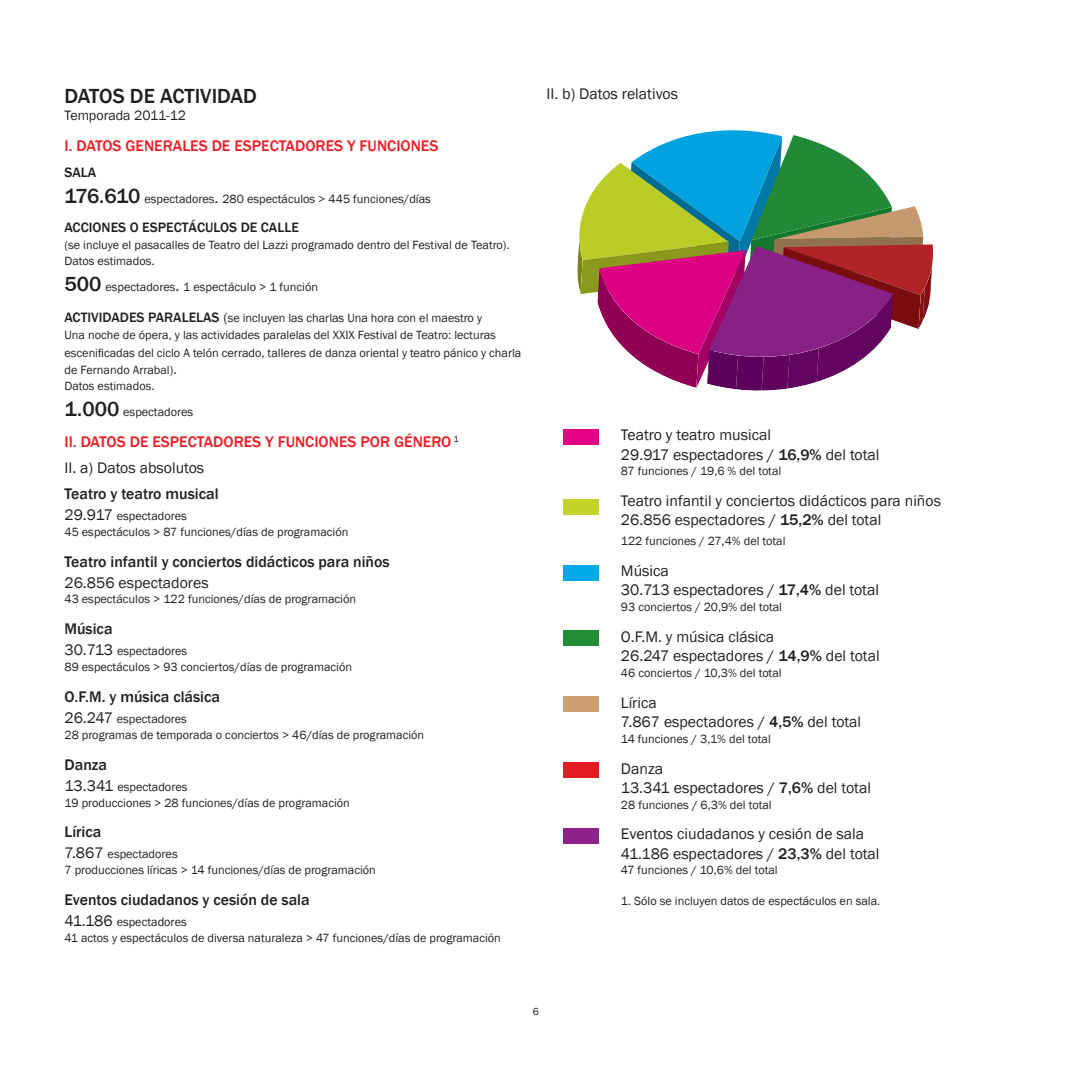
<style>
.page{position:relative;width:1072px;height:1072px;background:#fff}
.page>*{position:absolute;margin:0;border:0;box-sizing:border-box;transform-origin:0 0}
.t1{font:500 21px "Franklin Gothic";color:#231f20}
.t2{font:15.75px/19.2px "Franklin Gothic";color:#231f20}
.t3{font:500 15.75px "Franklin Gothic";color:#231f20}
.t4{font:500 15.75px/25.9px "Franklin Gothic";color:#ee1d23}
.t5{font:500 14px "Franklin Gothic";color:#231f20}
.t6{font:14px "Franklin Gothic";color:#231f20}
.t7{font:12.25px/15.8px "Franklin Gothic";color:#231f20}
.s1{font-weight:500;font-size:21px}
.s2{font-size:15.75px}
.s3{font-weight:500;font-size:14px}
.s4{font-size:14px}
.s5{font-weight:400;color:#231f20}
.s6{font-weight:500}
</style>
<div class="page">
<div style="left:563px;top:429px;width:35px;height:16px;background:#e40287"></div>
<div style="left:563px;top:499px;width:35px;height:15px;background:#c3d329"></div>
<div style="left:563px;top:564px;width:35px;height:16px;background:#00a8e7"></div>
<div style="left:563px;top:630px;width:35px;height:16px;background:#238c37"></div>
<div style="left:563px;top:696px;width:35px;height:16px;background:#ce9f73"></div>
<div style="left:563px;top:762px;width:35px;height:15px;background:#e51b21"></div>
<div style="left:563px;top:828px;width:35px;height:15px;background:#8c248a"></div>
<svg style="left:577px;top:130px;width:356px;height:261px"></svg>
<h1 class="t1" style="left:64px;top:83px;width:194px">DATOS DE ACTIVIDAD</h1>
<p class="t6" style="left:64px;top:107px;width:123px">Temporada 2011-12</p>
<p class="t4" style="left:64px;top:133px;width:375px">I. DATOS GENERALES DE ESPECTADORES Y FUNCIONES</p>
<p class="t5" style="left:64px;top:164px;width:33px">SALA</p>
<p class="t7" style="left:64px;top:191px;width:368px"><span class="s1">176.610</span> espectadores<span class="s2">.</span> 280 espectáculos &gt; 445 funciones/días</p>
<p class="t5" style="left:64px;top:218px;width:236px">ACCIONES O ESPECTÁCULOS DE CALLE</p>
<p class="t7" style="left:64px;top:237px;width:446px">(se incluye el pasacalles de Teatro del Lazzi programado dentro del Festival de Teatro).<br>Datos estimados.</p>
<p class="t7" style="left:64px;top:279px;width:255px"><span class="s1">500</span> espectadores<span class="s2">.</span> 1 espectáculo &gt; 1 función</p>
<p class="t7" style="left:64px;top:309px;width:458px;line-height:17.5px"><span class="s3">ACTIVIDADES PARALELAS</span> <span class="s4">(</span>se incluyen las charlas Una hora con el maestro y<br>Una noche de ópera, y las actividades paralelas del XXIX Festival de Teatro: lecturas escenificadas del ciclo A telón cerrado, talleres de danza oriental y teatro pánico y charla de Fernando Arrabal)<span class="s4">.</span></p>
<p class="t7" style="left:64px;top:373px;width:130px;line-height:25.9px">Datos estimados.<br><span class="s1">1.000</span> espectadores</p>
<p class="t4" style="left:64px;top:429px;width:396px">II. DATOS DE ESPECTADORES Y FUNCIONES POR GÉNERO <sup>1<br></sup><span class="s5">II. a) Datos absolutos</span></p>
<p class="t3" style="left:64px;top:484px;width:155px">Teatro y teatro musical</p>
<p class="t7" style="left:64px;top:508px;width:285px"><span class="s2">29.917</span> espectadores<br>45 espectáculos &gt; 87 funciones/días de programación</p>
<p class="t3" style="left:64px;top:551px;width:326px">Teatro infantil y conciertos didácticos para niños</p>
<p class="t2" style="left:64px;top:573px;width:146px">26.856 espectadores</p>
<p class="t7" style="left:64px;top:591px;width:293px">43 espectáculos &gt; 122 funciones/días de programación</p>
<p class="t3" style="left:64px;top:619px;width:49px">Música</p>
<p class="t7" style="left:64px;top:643px;width:289px"><span class="s2">30.713</span> espectadores<br>89 espectáculos &gt; 93 conciertos/días de programación</p>
<p class="t3" style="left:64px;top:687px;width:157px">O.F.M. y música clásica</p>
<p class="t7" style="left:64px;top:711px;width:361px"><span class="s2">26.247</span> espectadores<br>28 programas de temporada o conciertos &gt; 46/días de programación</p>
<p class="t3" style="left:64px;top:754px;width:44px">Danza</p>
<p class="t7" style="left:64px;top:779px;width:287px"><span class="s2">13.341</span> espectadores<br>19 producciones &gt; 28 funciones/días de programación</p>
<p class="t3" style="left:64px;top:822px;width:38px">Lírica</p>
<p class="t7" style="left:64px;top:846px;width:313px"><span class="s2">7.867</span> espectadores<br>7 producciones líricas &gt; 14 funciones/días de programación</p>
<p class="t3" style="left:64px;top:890px;width:247px">Eventos ciudadanos y cesión de sala</p>
<p class="t7" style="left:64px;top:914px;width:438px"><span class="s2">41.186</span> espectadores<br>41 actos y espectáculos de diversa naturaleza &gt; 47 funciones/días de programación</p>
<p class="t2" style="left:546px;top:85px;width:133px">II. b) Datos relativos</p>
<p class="t2" style="left:621px;top:426px;width:260px">Teatro y teatro musical<br>29.917 espectadores / <span class="s6">16,9%</span> del total</p>
<p class="t7" style="left:621px;top:463px;width:162px">87 funciones / 19,6 % del total</p>
<p class="t2" style="left:621px;top:491px;width:321px">Teatro infantil y conciertos didácticos para niños<br>26.856 espectadores / <span class="s6">15,2%</span> del total</p>
<p class="t7" style="left:621px;top:533px;width:166px">122 funciones / 27,4% del total</p>
<p class="t2" style="left:621px;top:561px;width:259px">Música<br>30.713 espectadores / <span class="s6">17,4%</span> del total</p>
<p class="t7" style="left:621px;top:599px;width:163px">93 conciertos / 20,9% del total</p>
<p class="t2" style="left:621px;top:627px;width:260px">O.F.M. y música clásica<br>26.247 espectadores / <span class="s6">14,9%</span> del total</p>
<p class="t7" style="left:621px;top:665px;width:162px">46 conciertos / 10,3% del total</p>
<p class="t2" style="left:621px;top:693px;width:242px">Lírica<br>7.867 espectadores / <span class="s6">4,5%</span> del total</p>
<p class="t7" style="left:621px;top:731px;width:151px">14 funciones / 3,1% del total</p>
<p class="t2" style="left:621px;top:759px;width:251px">Danza<br>13.341 espectadores / <span class="s6">7,6%</span> del total</p>
<p class="t7" style="left:621px;top:796px;width:152px">28 funciones / 6,3% del total</p>
<p class="t2" style="left:621px;top:825px;width:260px">Eventos ciudadanos y cesión de sala<br>41.186 espectadores / <span class="s6">23,3%</span> del total</p>
<p class="t7" style="left:621px;top:862px;width:158px">47 funciones / 10,6% del total</p>
<p class="t7" style="left:621px;top:893px;width:261px">1. Sólo se incluyen datos de espectáculos en sala.</p>
</div>
